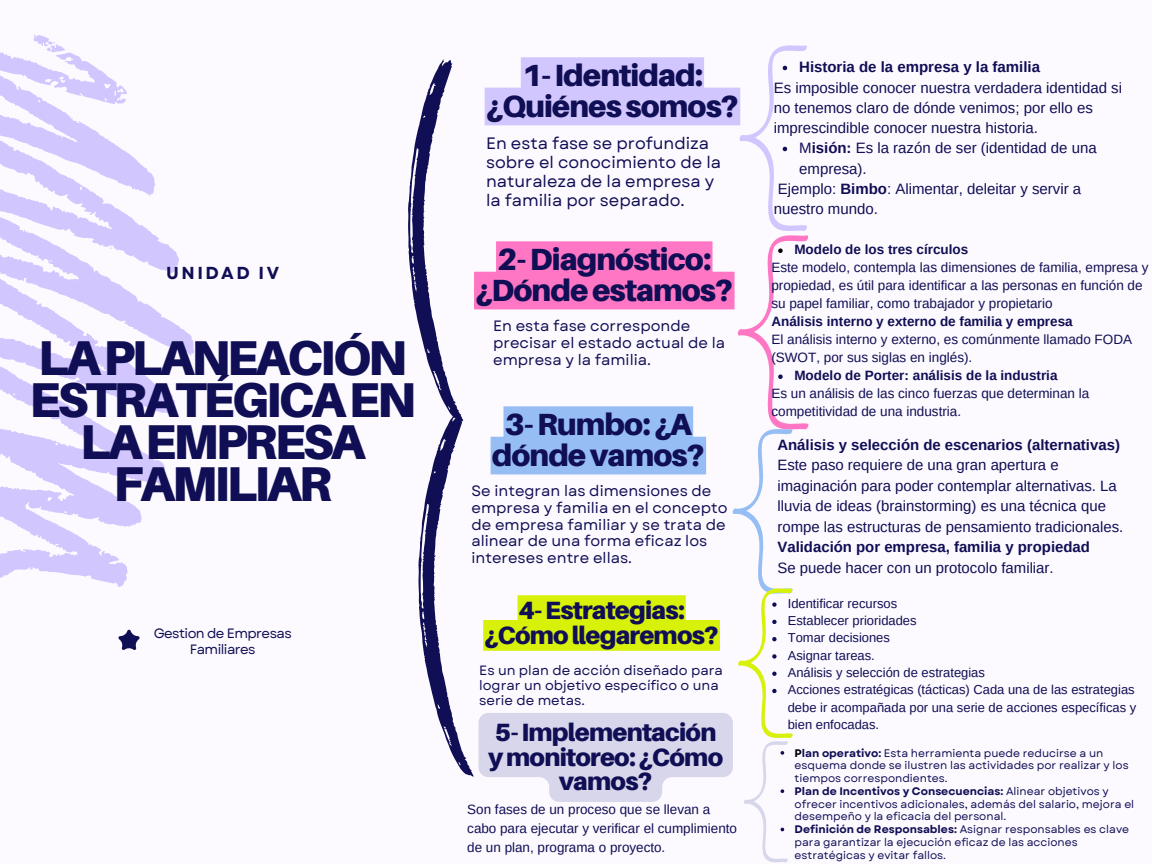
<style>
.page{position:relative;width:1152px;height:864px;background:#fcf9ff}
.page>*{position:absolute;margin:0;border:0;box-sizing:border-box;transform-origin:0 0}
.t1{font:900 48.9px/42px "Aileron";letter-spacing:-.06em;color:#100e54;text-align:center}
.t2{font:900 30.6px/30.3px "Aileron";letter-spacing:-.03em;color:#100e54;text-align:center}
.t3{font:900 25.05px/24.8px "Aileron";letter-spacing:-.03em;color:#100e54;text-align:center}
.t4{font:700 17.4px "Garet";letter-spacing:.14em;color:#100e54}
.t5{font:16.5px/19.2px "Garet";color:#100e54}
.t6{font:15px/20.5px "Arimo";color:#100e54}
.t7{font:15px/16.8px "Garet";color:#100e54}
.t8{font:700 15px "Arimo";color:#100e54}
.t9{font:13.5px/18px "Arimo";color:#100e54}
.t10{font:700 13.5px "Arimo";color:#100e54}
.t11{font:13.5px/15.1px "Garet";color:#100e54}
.t12{font:13.5px/15.8px "Garet";letter-spacing:-.04em;color:#100e54;text-align:center}
.t13{font:12.9px/17.2px "Arimo";color:#100e54;text-align:justify}
.t14{font:10.95px/12.8px "Garet";color:#100e54}
.s1{font-weight:700}
.s2{font-weight:700;color:#000}
</style>
<div class="page">
<svg style="left:0;top:34px;width:194px;height:553px"></svg>
<svg style="left:118px;top:630px;width:22px;height:20px"></svg>
<svg style="left:408px;top:45px;width:401px;height:818px"></svg>
<p class="t4" style="left:166px;top:260px;width:114px">UNIDAD IV</p>
<p class="t1" style="left:29px;top:336px;width:388px">LAPLANEACIÓN<br>ESTRATÉGICAEN<br>LAEMPRESA<br>FAMILIAR</p>
<h3 class="t12" style="left:154px;top:626px;width:140px">Gestion de Empresas<br>Familiares</h3>
<p class="t2" style="left:486px;top:60px;width:255px">1-Identidad: ¿Quiénessomos?</p>
<h2 class="t8" style="left:799px;top:59px;width:242px">Historia de la empresa y la familia</h2>
<p class="t6" style="left:774px;top:77px;width:350px">Es imposible conocer nuestra verdadera identidad si no tenemos claro de dónde venimos; por ello es imprescindible conocer nuestra historia.</p>
<p class="t6" style="left:799px;top:138px;width:299px">M<span class="s1">isión:</span> Es la razón de ser (identidad de una empresa).</p>
<h6 class="t6" style="left:774px;top:179px;width:309px">Ejemplo: <span class="s1">Bimbo</span>: Alimentar, deleitar y servir a nuestro mundo.</h6>
<p class="t5" style="left:486px;top:134px;width:237px">En esta fase se profundiza sobre el conocimiento de la naturaleza de la empresa y la familia por separado.</p>
<h6 class="t2" style="left:475px;top:244px;width:260px">2-Diagnóstico: ¿Dóndeestamos?</h6>
<h5 class="t10" style="left:794px;top:242px;width:175px">Modelo de los tres círculos</h5>
<p class="t9" style="left:771px;top:258px;width:379px">Este modelo, contempla las dimensiones de familia, empresa y propiedad, es útil para identificar a las personas en función de su papel familiar, como trabajador y propietario</p>
<p class="t10" style="left:771px;top:314px;width:303px">Análisis interno y externo de familia y empresa</p>
<p class="t9" style="left:771px;top:330px;width:362px">El análisis interno y externo, es comúnmente llamado FODA (SWOT, por sus siglas en inglés).</p>
<p class="t10" style="left:794px;top:368px;width:265px">Modelo de Porter: análisis de la industria</p>
<p class="t9" style="left:771px;top:384px;width:319px">Es un análisis de las cinco fuerzas que determinan la competitividad de una industria.</p>
<p class="t7" style="left:493px;top:317px;width:233px">En esta fase corresponde precisar el estado actual de la empresa y la familia.</p>
<p class="t2" style="left:492px;top:409px;width:214px">3-Rumbo:¿A dóndevamos?</p>
<h2 class="t6" style="left:777px;top:434px;width:348px"><span class="s1">Análisis y selección de escenarios (alternativas)<br></span>Este paso requiere de una gran apertura e imaginación para poder contemplar alternativas. La lluvia de ideas (brainstorming) es una técnica que rompe las estructuras de pensamiento tradicionales.<br><span class="s1">Validación por empresa, familia y propiedad<br></span>Se puede hacer con un protocolo familiar.</h2>
<p class="t7" style="left:471px;top:482px;width:258px">Se integran las dimensiones de empresa y familia en el concepto de empresa familiar y se trata de alinear de una forma eficaz los intereses entre ellas.</p>
<h6 class="t3" style="left:484px;top:597px;width:236px">4-Estrategias: ¿Cómollegaremos?</h6>
<h1 class="t13" style="left:788px;top:595px;width:111px">Identificar recursos</h1>
<h2 class="t13" style="left:788px;top:612px;width:130px">Establecer prioridades</h2>
<p class="t13" style="left:788px;top:629px;width:104px">Tomar decisiones</p>
<p class="t13" style="left:788px;top:647px;width:89px">Asignar tareas.</p>
<h6 class="t13" style="left:788px;top:664px;width:199px">Análisis y selección de estrategias</h6>
<h6 class="t13" style="left:788px;top:681px;width:350px">Acciones estratégicas (tácticas) Cada una de las estrategias debe ir acompañada por una serie de acciones específicas y bien enfocadas.</h6>
<h4 class="t11" style="left:479px;top:662px;width:245px">Es un plan de acción diseñado para lograr un objetivo específico o una serie de metas.</h4>
<p class="t3" style="left:488px;top:719px;width:237px">5-Implementación ymonitoreo:¿Cómo vamos?</p>
<p class="t14" style="left:795px;top:746px;width:336px"><span class="s2">P</span><span class="s1">lan operativo:</span> Esta herramienta puede reducirse a un esquema donde se ilustren las actividades por realizar y los tiempos correspondientes.</p>
<p class="t14" style="left:795px;top:785px;width:341px"><span class="s1">Plan de Incentivos y Consecuencias:</span> Alinear objetivos y ofrecer incentivos adicionales, además del salario, mejora el desempeño y la eficacia del personal.</p>
<p class="t14" style="left:795px;top:823px;width:336px"><span class="s1">Definición de Responsables:</span> Asignar responsables es clave para garantizar la ejecución eficaz de las acciones estratégicas y evitar fallos.</p>
<p class="t9" style="left:467px;top:800px;width:271px;line-height:18.6px">Son fases de un proceso que se llevan a cabo para ejecutar y verificar el cumplimiento de un plan, programa o proyecto.</p>
</div>
